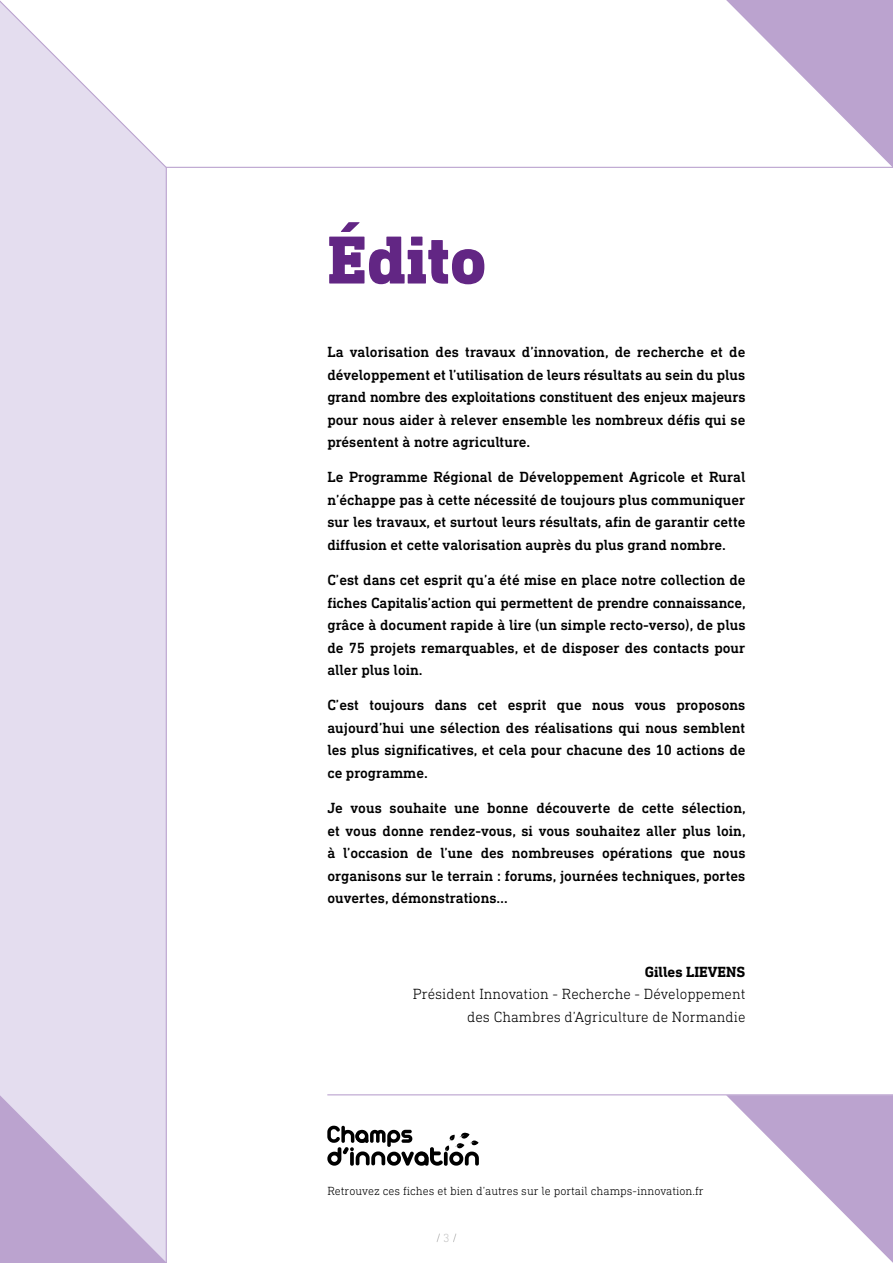
<style>
.page{position:relative;width:893px;height:1263px;background:#fff}
.page>*{position:absolute;margin:0;border:0;box-sizing:border-box;transform-origin:0 0}
.t1{font:800 69px "DIN Next Slab Pro";color:#622684}
.t2{font:500 15px/22.5px "DIN Next Slab Pro";color:#000;text-align:justify}
.t3{font:300 15px/22.5px "DIN Next Slab Pro";color:#000;text-align:right}
.t4{font:700 15px "DIN Next Slab Pro";color:#000}
.t5{font:300 12px "DIN Next Slab Pro";color:#000}
.t6{font:300 12px "DIN Next Slab Pro";color:#c6c6c6}
</style>
<div class="page">
<hr style="left:327px;top:1094px;width:566px;height:1px;background:#bba3cf">
<svg style="left:0;top:0;width:167px;height:1095px;background:#e5dff0"></svg>
<svg style="left:726px;top:0;width:167px;height:167px"></svg>
<svg style="left:726px;top:1095px;width:167px;height:168px"></svg>
<svg style="left:0;top:1095px;width:167px;height:168px;background:#cfc0df"></svg>
<hr style="left:166px;top:167px;width:727px;height:1px;background:#bba3cf">
<svg style="left:437px;top:1233px;width:3px;height:9px"></svg>
<svg style="left:453px;top:1233px;width:3px;height:9px"></svg>
<svg style="left:327px;top:1126px;width:152px;height:40px"></svg>
<h1 class="t1" style="left:328px;top:219px;width:160px">Édito</h1>
<p class="t2" style="left:327px;top:341px;width:420px">La valorisation des travaux d’innovation, de recherche et de développement et l’utilisation de leurs résultats au sein du plus grand nombre des exploitations constituent des enjeux majeurs pour nous aider à relever ensemble les nombreux défis qui se présentent à notre agriculture.</p>
<p class="t2" style="left:327px;top:466px;width:420px">Le Programme Régional de Développement Agricole et Rural n’échappe pas à cette nécessité de toujours plus communiquer sur les travaux, et surtout leurs résultats, afin de garantir cette diffusion et cette valorisation auprès du plus grand nombre.</p>
<p class="t2" style="left:327px;top:569px;width:420px">C’est dans cet esprit qu’a été mise en place notre collection de fiches Capitalis’action qui permettent de prendre connaissance, grâce à document rapide à lire (un simple recto-verso), de plus de 75 projets remarquables, et de disposer des contacts pour aller plus loin.</p>
<p class="t2" style="left:327px;top:694px;width:420px">C’est toujours dans cet esprit que nous vous proposons aujourd’hui une sélection des réalisations qui nous semblent les plus significatives, et cela pour chacune des 10 actions de ce programme.</p>
<p class="t2" style="left:327px;top:797px;width:420px">Je vous souhaite une bonne découverte de cette sélection, et vous donne rendez-vous, si vous souhaitez aller plus loin, à l’occasion de l’une des nombreuses opérations que nous organisons sur le terrain : forums, journées techniques, portes ouvertes, démonstrations…</p>
<p class="t4" style="left:645px;top:963px;width:102px">Gilles LIEVENS</p>
<p class="t3" style="left:413px;top:983px;width:334px">Président Innovation - Recherche - Développement des Chambres d’Agriculture de Normandie</p>
<p class="t5" style="left:327px;top:1184px;width:378px">Retrouvez ces fiches et bien d’autres sur le portail champs-innovation.fr</p>
<p class="t6" style="left:443px;top:1231px;width:8px">3</p>
</div>
